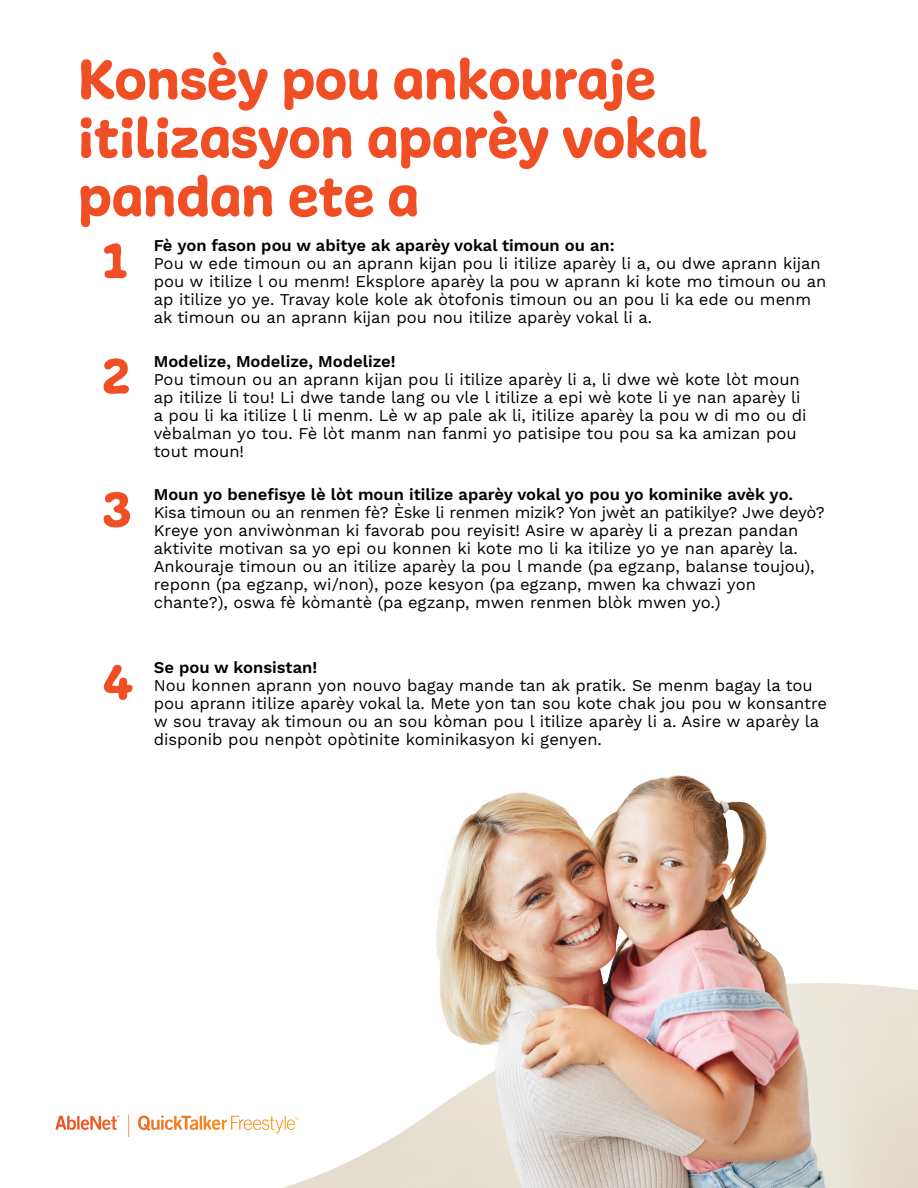
<style>
.page{position:relative;width:918px;height:1188px;background:#fff}
.page>*{position:absolute;margin:0;border:0;box-sizing:border-box;transform-origin:0 0}
.t1{font:60px/58.5px "Freude";color:#f04e25}
.t2{font:52.5px "Freude";color:#f04e25}
.t3{font:16.5px/18px "Work Sans";color:#000}
.t4{font:600 16.5px "Work Sans";color:#000}
.t5{font:16.5px "Work Sans";letter-spacing:-.02em;color:#000}
</style>
<div class="page">
<img style="left:55px;top:775px;width:863px;height:413px">
<p class="t1" style="left:78px;top:51px;width:631px">Konsèy pou ankouraje itilizasyon aparèy vokal pandan ete a</p>
<p class="t4" style="left:154px;top:236px;width:463px">Fè yon fason pou w abitye ak aparèy vokal timoun ou an:</p>
<p class="t3" style="left:154px;top:255px;width:674px">Pou w ede timoun ou an aprann kijan pou li itilize aparèy li a, ou dwe aprann kijan pou w itilize l ou menm! Eksplore aparèy la pou w aprann ki kote mo timoun ou an ap itilize yo ye. Travay kole kole ak òtofonis timoun ou an pou li ka ede ou menm ak timoun ou an aprann kijan pou nou itilize aparèy vokal li a.</p>
<p class="t4" style="left:154px;top:351px;width:243px">Modelize, Modelize, Modelize!</p>
<p class="t3" style="left:154px;top:371px;width:654px">Pou timoun ou an aprann kijan pou li itilize aparèy li a, li dwe wè kote lòt moun ap itilize li tou! Li dwe tande lang ou vle l itilize a epi wè kote li ye nan aparèy li a pou li ka itilize l li menm. Lè w ap pale ak li, itilize aparèy la pou w di mo ou di vèbalman yo tou. Fè lòt manm nan fanmi yo patisipe tou pou sa ka amizan pou tout moun!</p>
<p class="t4" style="left:154px;top:485px;width:641px">Moun yo benefisye lè lòt moun itilize aparèy vokal yo pou yo kominike avèk yo.</p>
<p class="t5" style="left:154px;top:503px;width:673px">Kisa timoun ou an renmen fè? Èske li renmen mizik? Yon jwèt an patikilye? Jwe deyò?</p>
<p class="t3" style="left:154px;top:522px;width:646px">Kreye yon anviwònman ki favorab pou reyisit! Asire w aparèy li a prezan pandan aktivite motivan sa yo epi ou konnen ki kote mo li ka itilize yo ye nan aparèy la.</p>
<p class="t3" style="left:154px;top:558px;width:662px">Ankouraje timoun ou an itilize aparèy la pou l mande (pa egzanp, balanse toujou), reponn (pa egzanp, wi/non), poze kesyon (pa egzanp, mwen ka chwazi yon chante?), oswa fè kòmantè (pa egzanp, mwen renmen blòk mwen yo.)</p>
<p class="t2" style="left:103px;top:228px;width:27px">1</p>
<p class="t2" style="left:103px;top:344px;width:29px">2</p>
<p class="t2" style="left:103px;top:477px;width:30px">3</p>
<p class="t2" style="left:103px;top:650px;width:32px">4</p>
<p class="t4" style="left:154px;top:657px;width:165px">Se pou w konsistan!</p>
<p class="t3" style="left:154px;top:677px;width:675px">Nou konnen aprann yon nouvo bagay mande tan ak pratik. Se menm bagay la tou pou aprann itilize aparèy vokal la. Mete yon tan sou kote chak jou pou w konsantre w sou travay ak timoun ou an sou kòman pou l itilize aparèy li a. Asire w aparèy la disponib pou nenpòt opòtinite kominikasyon ki genyen.</p>
</div>
